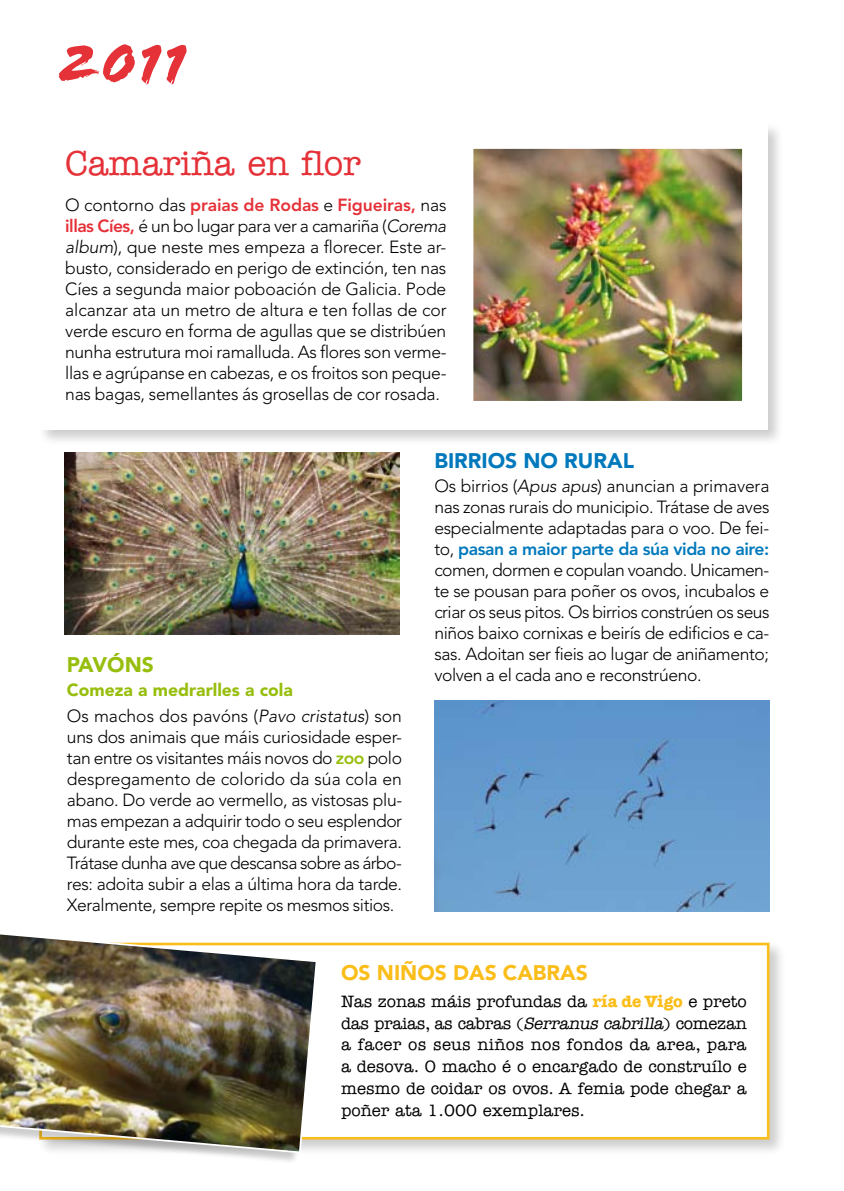
<style>
.page{position:relative;width:844px;height:1191px;background:#fff}
.page>*{position:absolute;margin:0;border:0;box-sizing:border-box;transform-origin:0 0}
.t1{font:60.55px "Flood Std";color:#e53138}
.t2{font:500 35px "American Typewriter";letter-spacing:-.01em;color:#e53138}
.t3{font:900 21px "Avenir";color:#fbbd1a}
.t4{font:900 21px "Avenir";color:#0079bc}
.t5{font:900 21px "Avenir";color:#97be0d}
.t6{font:300 17.5px/21px "Avenir";letter-spacing:-.025em;color:#000;text-align:justify}
.t7{font:900 17.5px/25.9px "Avenir";color:#97be0d}
.t8{font:500 16.62px/21.9px "American Typewriter";color:#000;text-align:justify}
.s1{font-weight:800;color:#e53138}
.s2{font-style:italic}
.s3{font-weight:300;color:#000}
.s4{font-weight:300;font-style:italic;color:#000}
.s5{font-weight:800;color:#97be0d}
.s6{font-weight:800;color:#0079bc}
.s7{font-weight:700;color:#fbbd1a}
</style>
<div class="page">
<div style="left:37px;top:940px;width:756px;height:223px;background:#000;opacity:.2"></div>
<div style="left:41px;top:944px;width:727px;height:194px;background:#fff"></div>
<div style="left:39px;top:942px;width:730px;height:197px;border:3px solid #fbbd1a"></div>
<div style="left:38px;top:122px;width:753px;height:331px;background:#000;opacity:.2"></div>
<svg style="left:40px;top:124px;width:727px;height:305px"></svg>
<img style="left:474px;top:150px;width:267px;height:250px">
<div style="left:471px;top:147px;width:273px;height:256px;border:2px solid #fff"></div>
<img style="left:64px;top:452px;width:335px;height:182px">
<div style="left:0;top:930px;width:322px;height:241px;background:#000;opacity:.2"></div>
<img style="left:0;top:930px;width:318px;height:224px">
<img style="left:434px;top:700px;width:335px;height:211px">
<h1 class="t1" style="left:57px;top:28px;width:132px">2011</h1>
<h2 class="t2" style="left:65px;top:144px;width:297px">Camariña en flor</h2>
<p class="t6" style="left:65px;top:194px;width:383px">O contorno das <span class="s1">praias de Rodas</span> e <span class="s1">Figueiras,</span> nas <span class="s1">illas Cíes,</span> é un bo lugar para ver a camariña (<span class="s2">Corema album</span>), que neste mes empeza a florecer. Este ar&shy;busto, considerado en perigo de extinción, ten nas Cíes a segunda maior poboación de Galicia. Pode alcanzar ata un metro de altura e ten follas de cor verde escuro en forma de agullas que se distribúen nunha estrutura moi ramalluda. As flores son verme&shy;llas e agrúpanse en cabezas, e os froitos son peque&shy;nas bagas, semellantes ás grosellas de cor rosada.</p>
<p class="t5" style="left:67px;top:652px;width:88px">PAVÓNS</p>
<p class="t7" style="left:67px;top:676px;width:336px">COMEZA A MEDRARLLES A COLA<br><span class="s3">Os machos dos pavóns (</span><span class="s4">Pavo cristatus</span><span class="s3">) son</span></p>
<p class="t6" style="left:67px;top:726px;width:337px">uns dos animais que máis curiosidade esper&shy;tan entre os visitantes máis novos do <span class="s5">zoo</span> polo despregamento de colorido da súa cola en abano. Do verde ao vermello, as vistosas plu&shy;mas empezan a adquirir todo o seu esplendor durante este mes, coa chegada da primavera.<br>Trátase dunha ave que descansa sobre as árbo&shy;res: adoita subir a elas a última hora da tarde.<br>Xeralmente, sempre repite os mesmos sitios.</p>
<p class="t4" style="left:434px;top:448px;width:201px">BIRRIOS NO RURAL</p>
<p class="t6" style="left:434px;top:475px;width:336px">Os birrios (<span class="s2">Apus apus</span>) anuncian a primavera nas zonas rurais do municipio. Trátase de aves especialmente adaptadas para o voo. De fei&shy;to, <span class="s6">pasan a maior parte da súa vida no aire: </span>comen, dormen e copulan voando. Unicamen&shy;te se pousan para poñer os ovos, incubalos e criar os seus pitos. Os birrios constrúen os seus niños baixo cornixas e beirís de edificios e ca&shy;sas. Adoitan ser fieis ao lugar de aniñamento; volven a el cada ano e reconstrúeno.</p>
<p class="t3" style="left:341px;top:959px;width:248px">OS NIÑOS DAS CABRAS</p>
<p class="t8" style="left:341px;top:990px;width:407px">Nas zonas máis profundas da <span class="s7">ría de Vigo</span> e preto das praias, as cabras (<span class="s2">Serranus cabrilla</span>) comezan a facer os seus niños nos fondos da area, para a desova. O macho é o encargado de construílo e mesmo de coidar os ovos. A femia pode chegar a poñer ata 1.000 exemplares.</p>
</div>
